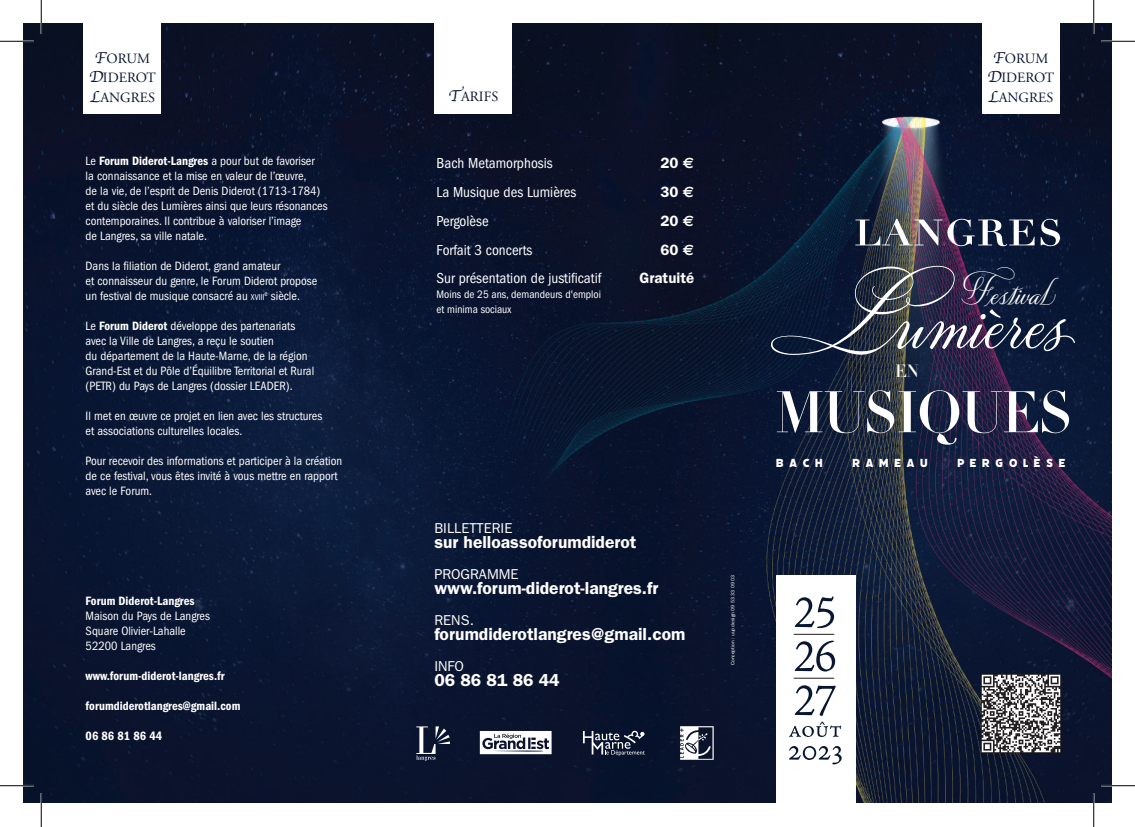
<style>
.page{position:relative;width:1135px;height:827px;background:#fff}
.page>*{position:absolute;margin:0;border:0;box-sizing:border-box;transform-origin:0 0}
.t1{font:60.25px "Didot LH Roman SC";color:#fff}
.t2{font:57.5px "Didot LH Headline";letter-spacing:-.04em;color:#fff}
.t3{font:33.62px "Quita";letter-spacing:-.055em;color:#fff}
.t4{font:17.5px "Didot LH Headline";color:#fff}
.t5{font:600 17.38px "Franklin Gothic";color:#fff}
.t6{font:condensed 15px "Franklin Gothic";color:#fff}
.t7{font:600 15px "Franklin Gothic";color:#fff}
.t8{font:14.38px "Franklin Gothic";color:#fff}
.t9{font:14.12px/19.8px "Adobe Garamond";color:#08142f;text-align:center}
.t10{font:13px "Filicudi Solid";letter-spacing:.4em;color:#fff}
.t11{font:condensed 12.5px/15px "Franklin Gothic";color:#fff}
.t12{font:600 condensed 12.5px "Franklin Gothic";color:#fff}
.t13{font:condensed 11.25px/15px "Franklin Gothic";color:#fff}
.t14{font:5px "Franklin Gothic";color:#fff}
.s1{font-family:"Apple Chancery";font-size:16.5px}
.s2{font-weight:600}
.s3{font-size:8.75px}
.s4{font-family:"Euro Sans";font-weight:700}
</style>
<div class="page">
<img style="left:24px;top:24px;width:1087px;height:779px">
<svg style="left:769px;top:266px;width:306px;height:89px;background:#2c344c"></svg>
<div style="left:982px;top:24px;width:78px;height:89px;background:#fff"></div>
<div style="left:776px;top:575px;width:80px;height:228px;background:#fff"></div>
<svg style="left:795px;top:596px;width:39px;height:32px"></svg>
<svg style="left:795px;top:640px;width:40px;height:31px"></svg>
<svg style="left:795px;top:685px;width:41px;height:30px"></svg>
<svg style="left:789px;top:721px;width:52px;height:16px"></svg>
<svg style="left:789px;top:746px;width:53px;height:18px"></svg>
<hr style="left:794px;top:634px;width:40px;height:1px;background:#231f20">
<hr style="left:794px;top:678px;width:40px;height:1px;background:#231f20">
<div style="left:83px;top:24px;width:78px;height:89px;background:#fff"></div>
<div style="left:434px;top:24px;width:78px;height:89px;background:#fff"></div>
<svg style="left:416px;top:726px;width:34px;height:35px"></svg>
<svg style="left:480px;top:731px;width:72px;height:23px"></svg>
<svg style="left:583px;top:730px;width:62px;height:26px;background:#424a5e"></svg>
<svg style="left:680px;top:726px;width:34px;height:33px"></svg>
<img style="left:982px;top:674px;width:78px;height:78px">
<hr style="left:0;top:40px;width:34px;height:2px;background:#fff">
<hr style="left:1101px;top:40px;width:34px;height:2px;background:#fff">
<hr style="left:40px;top:0;width:2px;height:34px;background:#fff">
<hr style="left:40px;top:793px;width:2px;height:34px;background:#fff">
<hr style="left:0;top:41px;width:34px;height:1px;background:#000">
<hr style="left:1101px;top:41px;width:34px;height:1px;background:#000">
<hr style="left:0;top:785px;width:34px;height:1px;background:#000">
<hr style="left:1101px;top:785px;width:34px;height:1px;background:#000">
<hr style="left:41px;top:0;width:1px;height:34px;background:#000">
<hr style="left:41px;top:793px;width:1px;height:34px;background:#000">
<hr style="left:1093px;top:0;width:1px;height:34px;background:#000">
<hr style="left:1093px;top:793px;width:1px;height:34px;background:#000">
<p class="t9" style="left:89px;top:49px;width:68px"><span class="s1">F</span>ORUM<br><span class="s1">D</span>IDEROT<br><span class="s1">L</span>ANGRES</p>
<p class="t11" style="left:86px;top:153px;width:243px">Le <span class="s2">Forum Diderot-Langres</span> a pour but de favoriser<br>la connaissance et la mise en valeur de l’œuvre,<br>de la vie, de l’esprit de Denis Diderot (1713-1784) et du siècle des Lumières ainsi que leurs résonances contemporaines. Il contribue à valoriser l’image<br>de Langres, sa ville natale.</p>
<p class="t11" style="left:86px;top:258px;width:233px">Dans la filiation de Diderot, grand amateur<br>et connaisseur du genre, le Forum Diderot propose un festival de musique consacré au <span class="s3">XVIII</span><sup>e</sup> siècle.</p>
<p class="t11" style="left:86px;top:318px;width:230px">Le <span class="s2">Forum Diderot</span> développe des partenariats avec la Ville de Langres, a reçu le soutien<br>du département de la Haute-Marne, de la région Grand-Est et du Pôle d’Équilibre Territorial et Rural (PETR) du Pays de Langres (dossier LEADER).</p>
<p class="t11" style="left:86px;top:408px;width:238px">Il met en œuvre ce projet en lien avec les structures et associations culturelles locales.</p>
<p class="t11" style="left:86px;top:453px;width:258px">Pour recevoir des informations et participer à la création de ce festival, vous êtes invité à vous mettre en rapport avec le Forum.</p>
<p class="t12" style="left:86px;top:593px;width:111px">Forum Diderot-Langres</p>
<p class="t11" style="left:86px;top:608px;width:126px">Maison du Pays de Langres<br>Square Olivier-Lahalle<br>52200 Langres</p>
<p class="t12" style="left:86px;top:668px;width:141px">www.forum-diderot-langres.fr</p>
<p class="t12" style="left:86px;top:698px;width:156px">forumdiderotlangres@gmail.com</p>
<p class="t12" style="left:86px;top:728px;width:78px">06 86 81 86 44</p>
<p class="t9" style="left:448px;top:87px;width:51px"><span class="s1">T</span>ARIFS</p>
<p class="t6" style="left:436px;top:155px;width:118px">Bach Metamorphosis</p>
<p class="t7" style="left:660px;top:154px;width:35px">20 <span class="s4">€</span></p>
<p class="t6" style="left:436px;top:184px;width:141px">La Musique des Lumières</p>
<p class="t7" style="left:660px;top:183px;width:35px">30 <span class="s4">€</span></p>
<p class="t6" style="left:436px;top:212px;width:54px">Pergolèse</p>
<p class="t7" style="left:660px;top:212px;width:35px">20 <span class="s4">€</span></p>
<p class="t6" style="left:436px;top:241px;width:97px">Forfait 3 concerts</p>
<p class="t7" style="left:660px;top:240px;width:35px">60 <span class="s4">€</span></p>
<p class="t6" style="left:436px;top:270px;width:166px">Sur présentation de justificatif</p>
<p class="t7" style="left:639px;top:269px;width:56px">Gratuité</p>
<p class="t13" style="left:436px;top:287px;width:166px">Moins de 25 ans, demandeurs d'emploi et minima sociaux</p>
<p class="t8" style="left:434px;top:519px;width:79px">BILLETTERIE</p>
<h3 class="t5" style="left:434px;top:532px;width:203px">sur helloassoforumdiderot</h3>
<p class="t8" style="left:434px;top:565px;width:86px">PROGRAMME</p>
<h3 class="t5" style="left:434px;top:578px;width:225px">www.forum-diderot-langres.fr</h3>
<p class="t8" style="left:434px;top:612px;width:41px">RENS.</p>
<h3 class="t5" style="left:434px;top:624px;width:253px">forumdiderotlangres@gmail.com</h3>
<p class="t8" style="left:434px;top:658px;width:31px">INFO</p>
<h3 class="t5" style="left:434px;top:670px;width:127px">06 86 81 86 44</h3>
<p class="t14" style="left:730px;top:665px;width:92px;rotate:-90deg">Conception : uup design 09 53 33 09 03</p>
<p class="t9" style="left:987px;top:49px;width:68px"><span class="s1">F</span>ORUM<br><span class="s1">D</span>IDEROT<br><span class="s1">L</span>ANGRES</p>
<h1 class="t1" style="left:853px;top:189px;width:211px">langres</h1>
<h3 class="t4" style="left:895px;top:360px;width:26px">EN</h3>
<h3 class="t3" style="left:958px;top:272px;width:99px">Festival</h3>
<h2 class="t2" style="left:775px;top:377px;width:299px">MUSIQUES</h2>
<p class="t10" style="left:776px;top:456px;width:49px">BACH</p>
<p class="t10" style="left:852px;top:456px;width:77px">RAMEAU</p>
<p class="t10" style="left:957px;top:456px;width:110px">PERGOLÈSE</p>
</div>
